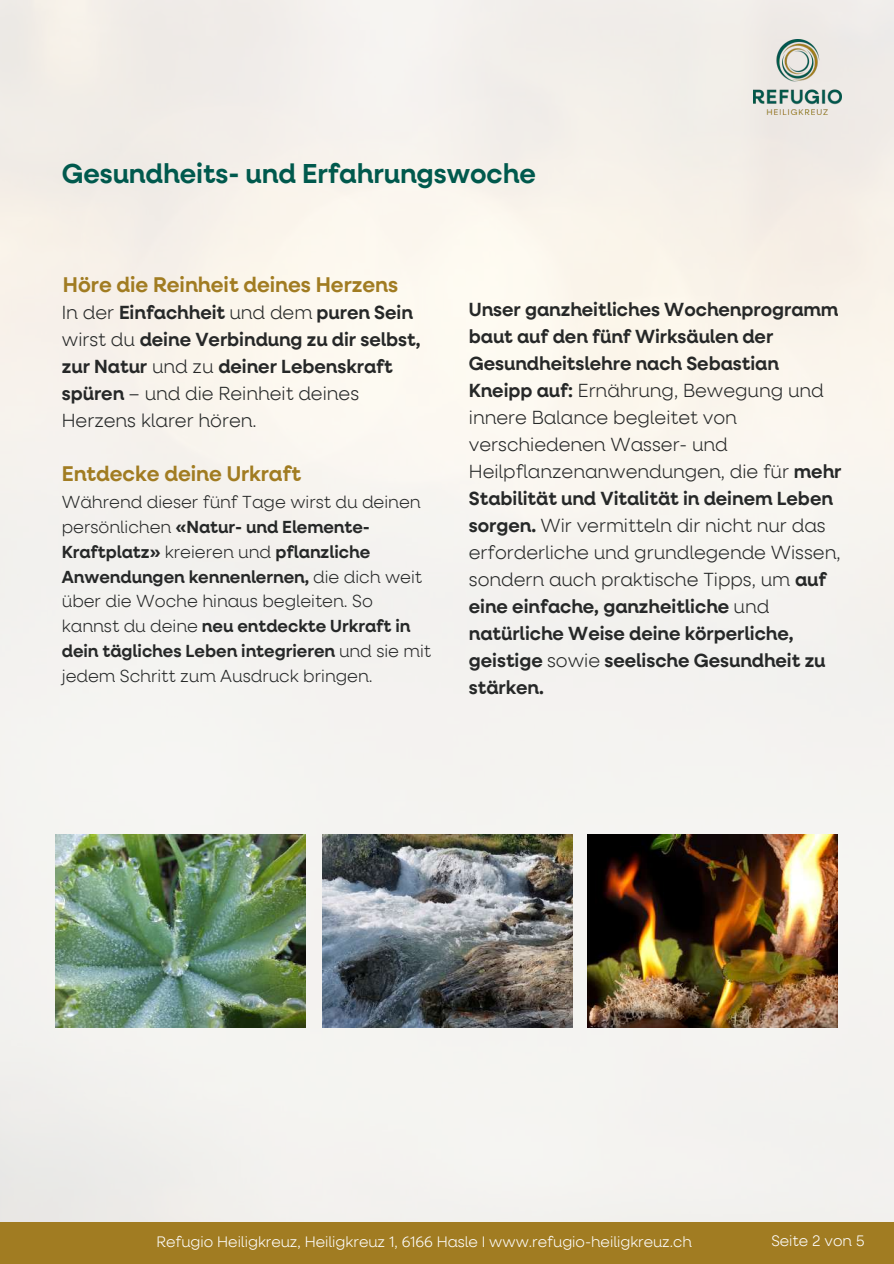
<style>
.page{position:relative;width:894px;height:1264px;background:#fff}
.page>*{position:absolute;margin:0;border:0;box-sizing:border-box;transform-origin:0 0}
.t1{font:27px "Copyright The Type Founders LLC dba Adam Ladd Design";color:#00594d}
.t2{font:21px "Copyright The Type Founders LLC dba Adam Ladd Design";color:#a17c22}
.t3{font:18.75px/27px "Copyright The Type Founders LLC dba Adam Ladd Design";color:#262828}
.t4{font:17.25px/24.8px "Copyright The Type Founders LLC dba Adam Ladd Design";color:#262828}
.t5{font:15px "Copyright The Type Founders LLC dba Adam Ladd Design";color:#fff}
.t6{font:15px "Copyright The Type Founders LLC dba Adam Ladd Design";letter-spacing:-.28em;color:#fff}
</style>
<div class="page">
<img style="left:0;top:0;width:893px;height:1222px">
<img style="left:753px;top:39px;width:88px;height:75px">
<div style="left:0;top:1222px;width:893px;height:41px;background:#a17c22"></div>
<img style="left:587px;top:834px;width:250px;height:193px">
<img style="left:322px;top:834px;width:250px;height:193px">
<img style="left:55px;top:834px;width:250px;height:193px">
<h1 class="t1" style="left:62px;top:161px;width:475px">Gesundheits- und Erfahrungswoche</h1>
<p class="t2" style="left:63px;top:276px;width:337px">Höre die Reinheit deines Herzens</p>
<p class="t3" style="left:62px;top:300px;width:360px">In der Einfachheit und dem puren Sein wirst du deine Verbindung zu dir selbst, zur Natur und zu deiner Lebenskraft spüren – und die Reinheit deines Herzens klarer hören.</p>
<p class="t2" style="left:62px;top:465px;width:241px">Entdecke deine Urkraft</p>
<p class="t4" style="left:62px;top:491px;width:370px">Während dieser fünf Tage wirst du deinen persönlichen «Natur- und Elemente-Kraftplatz» kreieren und pflanzliche Anwendungen kennenlernen, die dich weit über die Woche hinaus begleiten. So kannst du deine neu entdeckte Urkraft in dein tägliches Leben integrieren und sie mit jedem Schritt zum Ausdruck bringen.</p>
<p class="t3" style="left:468px;top:297px;width:374px">Unser ganzheitliches Wochenprogramm baut auf den fünf Wirksäulen der Gesundheitslehre nach Sebastian Kneipp auf: Ernährung, Bewegung und innere Balance begleitet von verschiedenen Wasser- und Heilpflanzenanwendungen, die für mehr Stabilität und Vitalität in deinem Leben sorgen. Wir vermitteln dir nicht nur das erforderliche und grundlegende Wissen, sondern auch praktische Tipps, um auf eine einfache, ganzheitliche und natürliche Weise deine körperliche, geistige sowie seelische Gesundheit zu stärken.</p>
<p class="t5" style="left:156px;top:1235px;width:536px">Refugio Heiligkreuz, Heiligkreuz 1, 6166 Hasle I www.refugio-heiligkreuz.ch</p>
<p class="t6" style="left:765px;top:1234px;width:100px">SSeei ti tee 22 vvoonn 55</p>
</div>
